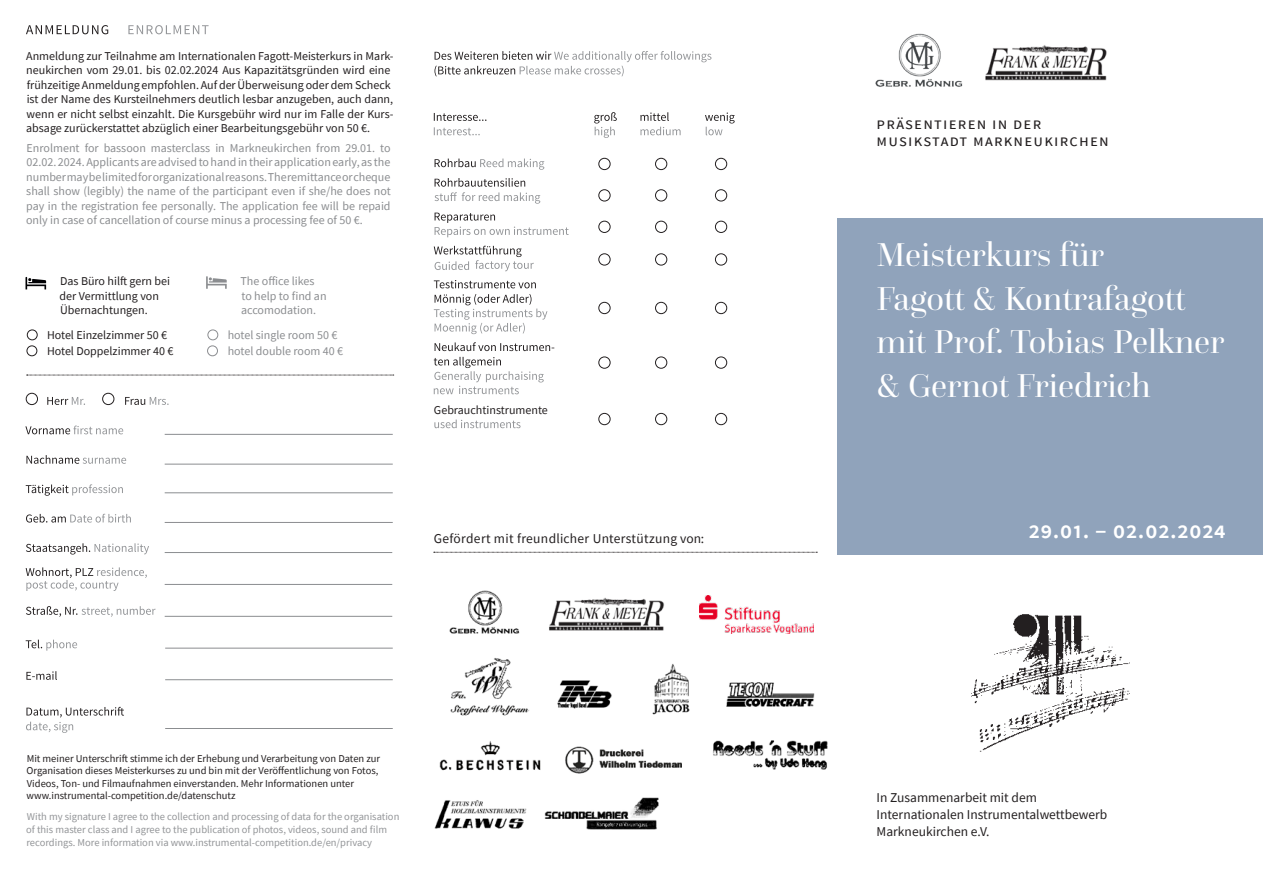
<style>
.page{position:relative;width:1263px;height:893px;background:#fff}
.page>*{position:absolute;margin:0;border:0;box-sizing:border-box;transform-origin:0 0}
.t1{font:34.5px/43.5px "Questa Grande";color:#fff}
.t2{font:600 24px "Source Sans Pro";letter-spacing:.025em;color:#fff}
.t3{font:16.5px/17.2px "Source Sans Pro";letter-spacing:.095em;color:#231f20}
.t4{font:13.5px/17.2px "Source Sans Pro";color:#231f20}
.t5{font:13.5px "Source Sans Pro";letter-spacing:.025em;color:#231f20}
.t6{font:12px/14.4px "Source Sans Pro";color:#231f20}
.t7{font:12px/14.4px "Source Sans Pro";color:#8b8d90}
.t8{font:10.5px/12.6px "Source Sans Pro";color:#231f20}
.t9{font:10.5px/12.6px "Source Sans Pro";color:#939598}
</style>
<div class="page">
<img style="left:875px;top:33px;width:88px;height:54px">
<img style="left:971px;top:614px;width:159px;height:137px">
<div style="left:838px;top:218px;width:425px;height:337px;background:#90a3bb"></div>
<svg style="left:434px;top:552px;width:383px;height:1px"></svg>
<svg style="left:26px;top:25px;width:82px;height:9px"></svg>
<svg style="left:128px;top:25px;width:81px;height:9px"></svg>
<img style="left:985px;top:45px;width:122px;height:36px">
<img style="left:439px;top:741px;width:243px;height:33px">
<img style="left:557px;top:680px;width:258px;height:29px">
<img style="left:449px;top:590px;width:71px;height:44px">
<div style="left:625px;top:670px;width:97px;height:40px;background:#fff"></div>
<img style="left:699px;top:595px;width:115px;height:39px">
<img style="left:713px;top:740px;width:115px;height:30px">
<img style="left:652px;top:664px;width:38px;height:51px">
<img style="left:450px;top:658px;width:80px;height:58px">
<img style="left:434px;top:797px;width:225px;height:33px">
<svg style="left:434px;top:51px;width:277px;height:25px"></svg>
<svg style="left:434px;top:420px;width:87px;height:8px"></svg>
<svg style="left:435px;top:342px;width:119px;height:9px"></svg>
<svg style="left:434px;top:294px;width:113px;height:40px"></svg>
<svg style="left:434px;top:280px;width:102px;height:8px"></svg>
<svg style="left:434px;top:246px;width:100px;height:25px"></svg>
<svg style="left:435px;top:213px;width:134px;height:24px"></svg>
<svg style="left:435px;top:178px;width:105px;height:26px"></svg>
<svg style="left:435px;top:159px;width:109px;height:11px"></svg>
<svg style="left:434px;top:127px;width:46px;height:8px"></svg>
<svg style="left:434px;top:113px;width:52px;height:8px"></svg>
<svg style="left:594px;top:112px;width:23px;height:26px"></svg>
<svg style="left:705px;top:113px;width:30px;height:22px"></svg>
<svg style="left:640px;top:127px;width:41px;height:8px"></svg>
<svg style="left:640px;top:112px;width:29px;height:9px"></svg>
<div style="left:598px;top:158px;width:12px;height:12px;border:1px solid #231f20;border-radius:50%"></div>
<div style="left:655px;top:158px;width:12px;height:12px;border:1px solid #231f20;border-radius:50%"></div>
<div style="left:715px;top:158px;width:12px;height:12px;border:1px solid #231f20;border-radius:50%"></div>
<div style="left:598px;top:189px;width:12px;height:12px;border:1px solid #231f20;border-radius:50%"></div>
<div style="left:655px;top:189px;width:12px;height:12px;border:1px solid #231f20;border-radius:50%"></div>
<div style="left:715px;top:189px;width:12px;height:12px;border:1px solid #231f20;border-radius:50%"></div>
<div style="left:598px;top:221px;width:12px;height:12px;border:1px solid #231f20;border-radius:50%"></div>
<div style="left:655px;top:221px;width:12px;height:12px;border:1px solid #231f20;border-radius:50%"></div>
<div style="left:715px;top:221px;width:12px;height:12px;border:1px solid #231f20;border-radius:50%"></div>
<div style="left:598px;top:253px;width:12px;height:12px;border:1px solid #231f20;border-radius:50%"></div>
<div style="left:655px;top:253px;width:12px;height:12px;border:1px solid #231f20;border-radius:50%"></div>
<div style="left:715px;top:253px;width:12px;height:12px;border:1px solid #231f20;border-radius:50%"></div>
<div style="left:598px;top:302px;width:12px;height:12px;border:1px solid #231f20;border-radius:50%"></div>
<div style="left:655px;top:302px;width:12px;height:12px;border:1px solid #231f20;border-radius:50%"></div>
<div style="left:715px;top:302px;width:12px;height:12px;border:1px solid #231f20;border-radius:50%"></div>
<div style="left:598px;top:357px;width:12px;height:12px;border:1px solid #231f20;border-radius:50%"></div>
<div style="left:655px;top:357px;width:12px;height:12px;border:1px solid #231f20;border-radius:50%"></div>
<div style="left:715px;top:357px;width:12px;height:12px;border:1px solid #231f20;border-radius:50%"></div>
<div style="left:598px;top:413px;width:12px;height:12px;border:1px solid #231f20;border-radius:50%"></div>
<div style="left:655px;top:413px;width:12px;height:12px;border:1px solid #231f20;border-radius:50%"></div>
<div style="left:715px;top:413px;width:12px;height:12px;border:1px solid #231f20;border-radius:50%"></div>
<svg style="left:434px;top:357px;width:110px;height:37px"></svg>
<svg style="left:47px;top:397px;width:38px;height:8px"></svg>
<svg style="left:125px;top:397px;width:44px;height:8px"></svg>
<svg style="left:25px;top:426px;width:98px;height:8px"></svg>
<svg style="left:26px;top:455px;width:100px;height:9px"></svg>
<hr style="left:165px;top:552px;width:227px;height:1px;background:#8b8d90">
<hr style="left:165px;top:584px;width:227px;height:1px;background:#8b8d90">
<hr style="left:165px;top:616px;width:227px;height:1px;background:#8b8d90">
<hr style="left:165px;top:493px;width:228px;height:1px;background:#8b8d90">
<hr style="left:165px;top:464px;width:228px;height:1px;background:#8b8d90">
<hr style="left:165px;top:434px;width:228px;height:1px;background:#8b8d90">
<svg style="left:27px;top:375px;width:367px;height:1px"></svg>
<hr style="left:165px;top:522px;width:228px;height:1px;background:#8b8d90">
<hr style="left:165px;top:648px;width:228px;height:1px;background:#8b8d90">
<hr style="left:165px;top:679px;width:228px;height:1px;background:#8b8d90">
<hr style="left:165px;top:728px;width:228px;height:1px;background:#8b8d90">
<svg style="left:26px;top:484px;width:97px;height:12px"></svg>
<svg style="left:26px;top:514px;width:105px;height:9px"></svg>
<svg style="left:26px;top:640px;width:51px;height:11px"></svg>
<svg style="left:26px;top:543px;width:123px;height:11px"></svg>
<svg style="left:26px;top:671px;width:31px;height:9px"></svg>
<svg style="left:26px;top:567px;width:121px;height:24px"></svg>
<svg style="left:26px;top:606px;width:130px;height:11px"></svg>
<svg style="left:26px;top:707px;width:98px;height:26px"></svg>
<div style="left:102px;top:393px;width:12px;height:12px;border:1px solid #231f20;border-radius:50%"></div>
<div style="left:26px;top:393px;width:12px;height:12px;border:1px solid #231f20;border-radius:50%"></div>
<div style="left:27px;top:330px;width:11px;height:10px;border:1px solid #231f20;border-radius:50%"></div>
<div style="left:208px;top:330px;width:10px;height:10px;border:1px solid #8b8d90;border-radius:50%"></div>
<div style="left:27px;top:346px;width:10px;height:10px;border:1px solid #231f20;border-radius:50%"></div>
<div style="left:207px;top:346px;width:11px;height:10px;border:1px solid #8b8d90;border-radius:50%"></div>
<svg style="left:26px;top:277px;width:20px;height:12px"></svg>
<svg style="left:206px;top:276px;width:21px;height:13px"></svg>
<img style="left:549px;top:597px;width:116px;height:34px">
<p class="t6" style="left:26px;top:49px;width:369px">Anmeldung zur Teilnahme am Internationalen Fagott-Meisterkurs in Mark&shy;neukirchen vom 29.01. bis 02.02.2024 Aus Kapazitätsgründen wird eine frühzeitige Anmeldung empfohlen. Auf der Überweisung oder dem Scheck ist der Name des Kursteilnehmers deutlich lesbar anzugeben, auch dann, wenn er nicht selbst einzahlt. Die Kursgebühr wird nur im Falle der Kurs&shy;absage zurückerstattet abzüglich einer Bearbeitungsgebühr von 50 €.</p>
<p class="t7" style="left:26px;top:141px;width:366px;text-align:justify">Enrolment for bassoon masterclass in Markneukirchen from 29.01. to 02.02. 2024. Applicants are advised to hand in their application early, as the number may be limited for organizational reasons. The remittance or cheque shall show (legibly) the name of the participant even if she/he does not pay in the registration fee personally. The application fee will be repaid only in case of cancellation of course minus a processing fee of 50 €.</p>
<p class="t6" style="left:60px;top:274px;width:112px">Das Büro hilft gern bei der Vermittlung von<br>Übernachtungen.</p>
<p class="t7" style="left:241px;top:274px;width:88px">The office likes to help to find an accomodation.</p>
<p class="t6" style="left:47px;top:326px;width:128px;line-height:16.5px">Hotel Einzelzimmer 50 €<br>Hotel Doppelzimmer 40 €</p>
<p class="t7" style="left:228px;top:326px;width:117px;line-height:16.5px">hotel single room 50 € hotel double room 40 €</p>
<p class="t6" style="left:434px;top:403px;width:115px">Gebrauchtinstrumente</p>
<p class="t5" style="left:434px;top:530px;width:272px">Gefördert mit freundlicher Unterstützung von:</p>
<p class="t8" style="left:27px;top:752px;width:355px">Mit meiner Unterschrift stimme ich der Erhebung und Verarbeitung von Daten zur Organisation dieses Meisterkurses zu und bin mit der Veröffentlichung von Fotos, Videos, Ton- und Filmaufnahmen einverstanden. Mehr Informationen unter www.instrumental-competition.de/datenschutz</p>
<p class="t9" style="left:26px;top:811px;width:375px">With my signature I agree to the collection and processing of data for the organisation of this master class and I agree to the publication of photos, videos, sound and film recordings. More information via www.instrumental-competition.de/en/privacy</p>
<h3 class="t3" style="left:877px;top:115px;width:234px">präsentieren in der musikstadt markneukirchen</h3>
<h1 class="t1" style="left:877px;top:233px;width:349px">Meisterkurs für<br>Fagott &amp; Kontrafagott mit Prof. Tobias Pelkner &amp; Gernot Friedrich</h1>
<h2 class="t2" style="left:1029px;top:515px;width:199px">29.01. – 02.02.2024</h2>
<p class="t4" style="left:877px;top:789px;width:232px">In Zusammenarbeit mit dem<br>Internationalen Instrumentalwettbewerb<br>Markneukirchen e.V.</p>
</div>
